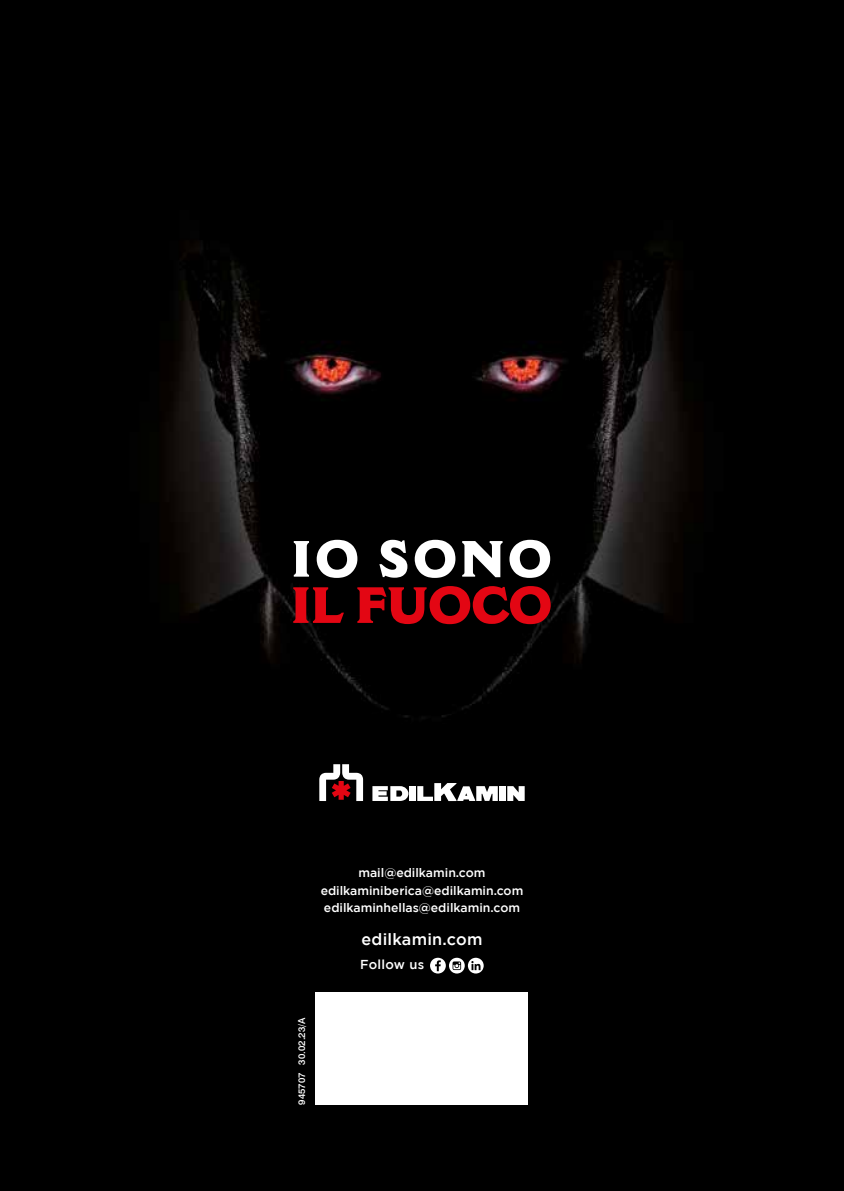
<style>
.page{position:relative;width:844px;height:1191px;background:#fff}
.page>*{position:absolute;margin:0;border:0;box-sizing:border-box;transform-origin:0 0}
.t1{font:500 16.28px "Gotham";letter-spacing:.015em;color:#fff}
.t2{font:500 12.95px "Gotham";letter-spacing:.02em;color:#fff}
.t3{font:500 12.25px/17.5px "Gotham";color:#fff;text-align:center}
.t4{font:500 9.62px "Swiss 721 BT";color:#fff}
</style>
<div class="page">
<div style="left:0;top:0;width:843px;height:1191px;background:#000"></div>
<img style="left:165px;top:243px;width:523px;height:804px">
<svg style="left:293px;top:586px;width:257px;height:38px"></svg>
<svg style="left:294px;top:540px;width:256px;height:38px"></svg>
<svg style="left:430px;top:957px;width:53px;height:16px"></svg>
<div style="left:316px;top:992px;width:212px;height:112px;background:#fff"></div>
<svg style="left:319px;top:764px;width:44px;height:37px"></svg>
<div style="left:499px;top:786px;width:6px;height:15px;background:#fff"></div>
<div style="left:409px;top:786px;width:6px;height:15px;background:#fff"></div>
<svg style="left:372px;top:786px;width:36px;height:15px"></svg>
<svg style="left:417px;top:783px;width:80px;height:18px"></svg>
<svg style="left:507px;top:786px;width:17px;height:15px"></svg>
<p class="t3" style="left:320px;top:864px;width:204px">mail@edilkamin.com edilkaminiberica@edilkamin.com edilkaminhellas@edilkamin.com</p>
<h1 class="t1" style="left:361px;top:929px;width:122px">edilkamin.com</h1>
<p class="t2" style="left:360px;top:957px;width:65px">Follow us</p>
<p class="t4" style="left:296px;top:1104px;width:89px;rotate:-90deg">945707 30.02.23/A</p>
</div>
